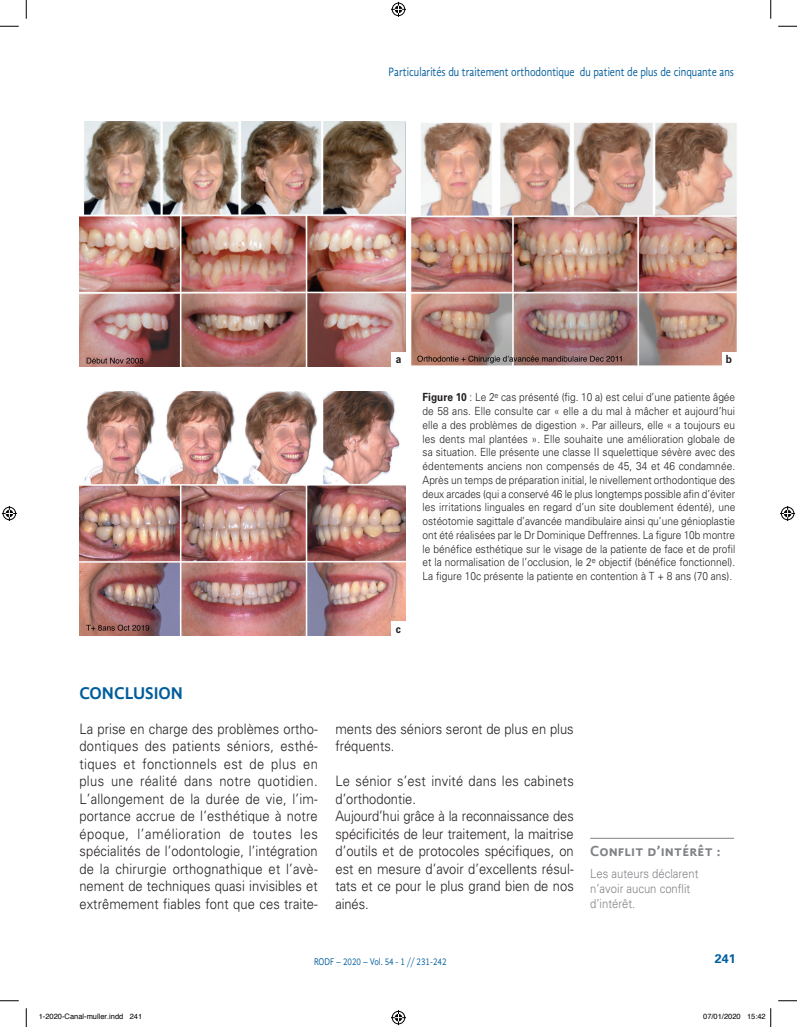
<style>
.page{position:relative;width:797px;height:1027px;background:#fff}
.page>*{position:absolute;margin:0;border:0;box-sizing:border-box;transform-origin:0 0}
.t1{font:700 17.5px "Gandhi Sans";color:#005d9c}
.t2{font:700 15px "Gandhi Sans";color:#808285}
.t3{font:300 14.38px/17.5px "Univers";color:#231f20;scale:.9 1}
.t4{font:12.5px "Gandhi Sans";color:#005d9c;scale:.82 1}
.t5{font:300 12.5px/15px "Univers";color:#808285;scale:.9 1}
.t6{font:700 12.5px "Univers";color:#005d9c}
.t7{font:300 11.25px/13.8px "Univers";color:#231f20;text-align:justify;scale:.9 1}
.t8{font:700 11.25px "Univers";color:#231f20;scale:.9 1}
.t9{font:10px "Gandhi Sans";color:#005d9c;scale:.82 1}
.t10{font:7.5px "Helvetica";color:#000}
.s1{font-weight:700}
</style>
<div class="page">
<img style="left:79px;top:122px;width:326px;height:244px">
<img style="left:411px;top:122px;width:326px;height:244px">
<img style="left:79px;top:391px;width:326px;height:245px">
<hr style="left:590px;top:838px;width:144px;height:1px;background:#808285">
<div style="left:391px;top:352px;width:14px;height:14px;background:#fff"></div>
<div style="left:722px;top:352px;width:14px;height:14px;background:#fff"></div>
<div style="left:391px;top:621px;width:14px;height:15px;background:#fff"></div>
<svg style="left:0;top:25px;width:19px;height:2px"></svg>
<svg style="left:778px;top:25px;width:19px;height:2px"></svg>
<svg style="left:0;top:1000px;width:19px;height:1px"></svg>
<svg style="left:778px;top:1000px;width:19px;height:1px"></svg>
<svg style="left:25px;top:0;width:2px;height:19px"></svg>
<svg style="left:25px;top:1008px;width:2px;height:19px"></svg>
<svg style="left:770px;top:0;width:1px;height:19px"></svg>
<svg style="left:391px;top:2px;width:15px;height:15px"></svg>
<svg style="left:391px;top:1010px;width:15px;height:15px"></svg>
<svg style="left:2px;top:506px;width:15px;height:15px"></svg>
<svg style="left:780px;top:506px;width:15px;height:15px"></svg>
<svg style="left:770px;top:1008px;width:1px;height:19px"></svg>
<p class="t4" style="left:388px;top:65px;width:423px">Particularités du traitement orthodontique du patient de plus de cinquante ans</p>
<p class="t8" style="left:395px;top:353px;width:8px">a</p>
<p class="t8" style="left:726px;top:353px;width:8px">b</p>
<p class="t8" style="left:396px;top:622px;width:7px">c</p>
<p class="t7" style="left:422px;top:390px;width:349px"><span class="s1">Figure 10</span> : Le 2<sup>e</sup> cas présenté (fig. 10 a) est celui d’une patiente âgée de 58 ans. Elle consulte car « elle a du mal à mâcher et aujourd’hui elle a des problèmes de digestion ». Par ailleurs, elle « a toujours eu les dents mal plantées ». Elle souhaite une amélioration globale de sa situation. Elle présente une classe II squelettique sévère avec des édentements anciens non compensés de 45, 34 et 46 condamnée.<br>Après un temps de préparation initial, le nivellement orthodontique des deux arcades (qui a conservé 46 le plus longtemps possible afin d’éviter les irritations linguales en regard d’un site doublement édenté), une ostéotomie sagittale d’avancée mandibulaire ainsi qu’une génioplastie ont été réalisées par le Dr Dominique Deffrennes. La figure 10b montre le bénéfice esthétique sur le visage de la patiente de face et de profil et la normalisation de l’occlusion, le 2<sup>e</sup> objectif (bénéfice fonctionnel).<br>La figure 10c présente la patiente en contention à T + 8 ans (70 ans).</p>
<h1 class="t1" style="left:79px;top:683px;width:105px">CONCLUSION</h1>
<p class="t3" style="left:79px;top:720px;width:266px;text-align:justify">La prise en charge des problèmes ortho&shy;dontiques des patients séniors, esthé&shy;tiques et fonctionnels est de plus en plus une réalité dans notre quotidien.<br>L’allongement de la durée de vie, l’im&shy;portance accrue de l’esthétique à notre époque, l’amélioration de toutes les spécialités de l’odontologie, l’intégration de la chirurgie orthognathique et l’avè&shy;nement de techniques quasi invisibles et extrêmement fiables font que ces traite-</p>
<p class="t3" style="left:335px;top:720px;width:266px">ments des séniors seront de plus en plus fréquents.</p>
<p class="t3" style="left:335px;top:772px;width:266px">Le sénior s’est invité dans les cabinets d’orthodontie.<br>Aujourd’hui grâce à la reconnaissance des spécificités de leur traitement, la maitrise d’outils et de protocoles spécifiques, on est en mesure d’avoir d’excellents résul&shy;tats et ce pour le plus grand bien de nos ainés.</p>
<h2 class="t2" style="left:590px;top:843px;width:132px">Conflit d’intérêt :</h2>
<p class="t5" style="left:590px;top:866px;width:122px">Les auteurs déclarent n’avoir aucun conflit d’intérêt.</p>
<p class="t9" style="left:314px;top:956px;width:163px">RODF – 2020 – Vol. 54 - 1 // 231-242</p>
<p class="t6" style="left:714px;top:952px;width:22px">241</p>
<p class="t10" style="left:39px;top:1011px;width:105px">1-2020-Canal-muller.indd 241</p>
<p class="t10" style="left:703px;top:1011px;width:64px">07/01/2020 15:42</p>
</div>
